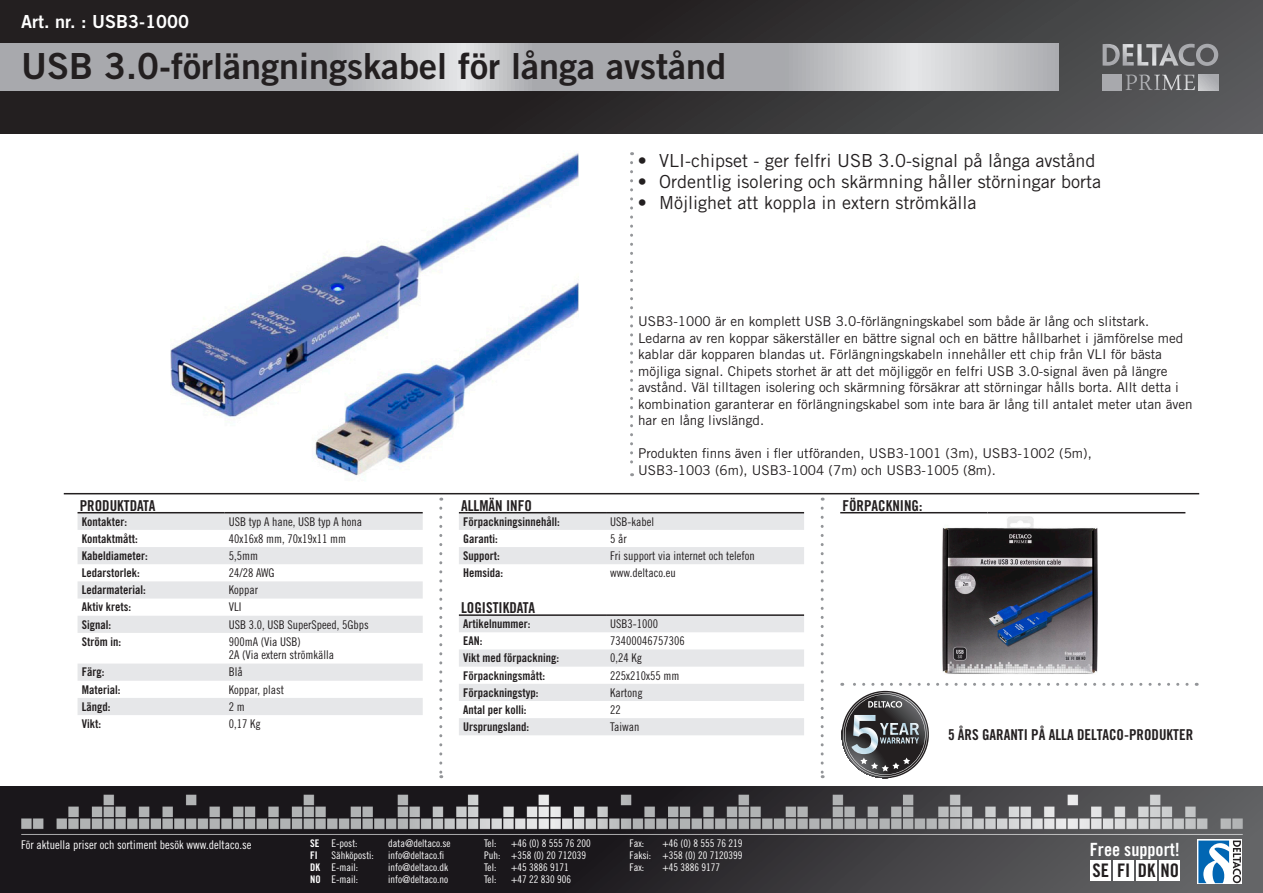
<style>
.page{position:relative;width:1263px;height:893px;background:#fff}
.page>*{position:absolute;margin:0;border:0;box-sizing:border-box;transform-origin:0 0}
.brödtext{font:36px "Trade Gothic LT Std Bd 2";color:#231f20}
.t1{font:18.6px "Trade Gothic LT Std Bd Cn 20";color:#231f20}
.t2{font:18.15px "Trade Gothic LT Std Bd Cn 20";color:#fff}
.t3{font:18px "Trade Gothic LT Std";color:#231f20}
.t4{font:18px "Trade Gothic LT Std Bd 2";color:#fff}
.t5{font:15px "Trade Gothic LT Std Bd Cn 20";color:#231f20}
.t6{font:13.5px/16.5px "Trade Gothic LT Std";color:#231f20}
.t7{font:12px "Trade Gothic LT Std Cn 18";color:#231f20}
.t8{font:12px "Trade Gothic LT Std Bd Cn 20";color:#231f20}
.t9{font:12px "Trade Gothic LT Std Cn 18";color:#fff}
.t10{font:10.5px "Trade Gothic LT Std Cn 18";color:#fff}
.t11{font:10.5px "Trade Gothic LT Std Bd Cn 20";color:#fff}
.s1{font-family:"Trade Gothic LT Std Bd Cn 20"}
</style>
<div class="page">
<img style="left:0;top:787px;width:1263px;height:106px">
<svg style="left:0;top:0;width:1263px;height:134px;background:#353435"></svg>
<svg style="left:78px;top:513px;width:345px;height:202px"></svg>
<hr style="left:78px;top:512px;width:147px;height:1px;background:#231f20">
<hr style="left:225px;top:512px;width:198px;height:1px;background:#231f20">
<svg style="left:459px;top:513px;width:345px;height:51px"></svg>
<hr style="left:459px;top:512px;width:147px;height:1px;background:#231f20">
<hr style="left:606px;top:512px;width:198px;height:1px;background:#231f20">
<svg style="left:459px;top:616px;width:345px;height:119px"></svg>
<hr style="left:459px;top:614px;width:147px;height:2px;background:#231f20">
<hr style="left:606px;top:614px;width:198px;height:2px;background:#231f20">
<hr style="left:840px;top:512px;width:147px;height:1px;background:#231f20">
<hr style="left:987px;top:512px;width:198px;height:1px;background:#231f20">
<svg style="left:1198px;top:840px;width:44px;height:44px"></svg>
<svg style="left:1198px;top:841px;width:43px;height:42px"></svg>
<svg style="left:1102px;top:44px;width:116px;height:22px;background:#7f8082"></svg>
<div style="left:1102px;top:75px;width:20px;height:15px;background:#a8a9ad"></div>
<svg style="left:1199px;top:75px;width:19px;height:15px"></svg>
<svg style="left:1125px;top:75px;width:70px;height:15px"></svg>
<svg style="left:0;top:44px;width:1059px;height:46px;background:#b6b7ba"></svg>
<hr style="left:64px;top:493px;width:1135px;height:1px;background:#231f20">
<svg style="left:630px;top:163px;width:3px;height:313px"></svg>
<svg style="left:439px;top:508px;width:3px;height:270px"></svg>
<svg style="left:821px;top:508px;width:3px;height:270px"></svg>
<img style="left:942px;top:516px;width:156px;height:158px">
<img style="left:170px;top:153px;width:408px;height:323px">
<svg style="left:840px;top:683px;width:347px;height:96px"></svg>
<div style="left:1091px;top:860px;width:20px;height:21px;background:#fff"></div>
<div style="left:1114px;top:860px;width:20px;height:21px;background:#fff"></div>
<div style="left:1137px;top:860px;width:20px;height:21px;background:#fff"></div>
<div style="left:1160px;top:860px;width:20px;height:21px;background:#fff"></div>
<p class="t4" style="left:21px;top:11px;width:169px">Art. nr. : USB3-1000</p>
<p class="brödtext" style="left:21px;top:44px;width:706px">USB 3.0-förlängningskabel för långa avstånd</p>
<p class="t3" style="left:638px;top:149px;width:459px">• VLI-chipset - ger felfri USB 3.0-signal på långa avstånd</p>
<p class="t3" style="left:638px;top:170px;width:465px">• Ordentlig isolering och skärmning håller störningar borta</p>
<p class="t3" style="left:638px;top:191px;width:340px">• Möjlighet att koppla in extern strömkälla</p>
<p class="t5" style="left:80px;top:496px;width:77px">PRODUKTDATA</p>
<p class="t8" style="left:82px;top:514px;width:47px">Kontakter:</p>
<p class="t7" style="left:229px;top:514px;width:135px">USB typ A hane, USB typ A hona</p>
<p class="t8" style="left:82px;top:531px;width:57px">Kontaktmått:</p>
<p class="t7" style="left:229px;top:531px;width:119px">40x16x8 mm, 70x19x11 mm</p>
<p class="t8" style="left:82px;top:548px;width:67px">Kabeldiameter:</p>
<p class="t7" style="left:229px;top:549px;width:31px">5,5mm</p>
<p class="t8" style="left:82px;top:566px;width:59px">Ledarstorlek:</p>
<p class="t7" style="left:229px;top:566px;width:47px">24/28 AWG</p>
<p class="t8" style="left:82px;top:583px;width:65px">Ledarmaterial:</p>
<p class="t7" style="left:229px;top:583px;width:31px">Koppar</p>
<p class="t8" style="left:82px;top:600px;width:51px">Aktiv krets:</p>
<p class="t7" style="left:229px;top:600px;width:14px">VLI</p>
<p class="t8" style="left:82px;top:617px;width:31px">Signal:</p>
<p class="t7" style="left:229px;top:617px;width:141px">USB 3.0, USB SuperSpeed, 5Gbps</p>
<p class="t8" style="left:82px;top:634px;width:41px">Ström in:</p>
<p class="t7" style="left:229px;top:634px;width:73px">900mA (Via USB)</p>
<p class="t7" style="left:229px;top:648px;width:107px">2A (Via extern strömkälla</p>
<p class="t8" style="left:82px;top:665px;width:24px">Färg:</p>
<p class="t7" style="left:229px;top:665px;width:15px">Blå</p>
<p class="t8" style="left:82px;top:682px;width:40px">Material:</p>
<p class="t7" style="left:229px;top:682px;width:57px">Koppar, plast</p>
<p class="t8" style="left:82px;top:699px;width:30px">Längd:</p>
<p class="t7" style="left:229px;top:699px;width:17px">2 m</p>
<p class="t8" style="left:82px;top:716px;width:21px">Vikt:</p>
<p class="t7" style="left:229px;top:717px;width:33px">0,17 Kg</p>
<p class="t6" style="left:638px;top:313px;width:556px">USB3-1000 är en komplett USB 3.0-förlängningskabel som både är lång och slitstark.<br>Ledarna av ren koppar säkerställer en bättre signal och en bättre hållbarhet i jämförelse med kablar där kopparen blandas ut. Förlängningskabeln innehåller ett chip från VLI för bästa möjliga signal. Chipets storhet är att det möjliggör en felfri USB 3.0-signal även på längre avstånd. Väl tilltagen isolering och skärmning försäkrar att störningar hålls borta. Allt detta i kombination garanterar en förlängningskabel som inte bara är lång till antalet meter utan även har en lång livslängd.</p>
<p class="t6" style="left:638px;top:445px;width:455px">Produkten finns även i fler utföranden, USB3-1001 (3m), USB3-1002 (5m),</p>
<p class="t6" style="left:638px;top:461px;width:359px">USB3-1003 (6m), USB3-1004 (7m) och USB3-1005 (8m).</p>
<p class="t5" style="left:461px;top:496px;width:72px">ALLMÄN INFO</p>
<p class="t8" style="left:463px;top:514px;width:98px">Förpackningsinnehåll:</p>
<p class="t7" style="left:610px;top:514px;width:45px">USB-kabel</p>
<p class="t8" style="left:463px;top:531px;width:36px">Garanti:</p>
<p class="t7" style="left:610px;top:531px;width:18px">5 år</p>
<p class="t8" style="left:463px;top:548px;width:38px">Support:</p>
<p class="t7" style="left:610px;top:549px;width:146px">Fri support via internet och telefon</p>
<p class="t8" style="left:463px;top:566px;width:41px">Hemsida:</p>
<p class="t7" style="left:610px;top:566px;width:67px">www.deltaco.eu</p>
<p class="t5" style="left:461px;top:598px;width:76px">LOGISTIKDATA</p>
<p class="t8" style="left:463px;top:616px;width:69px">Artikelnummer:</p>
<p class="t7" style="left:610px;top:617px;width:49px">USB3-1000</p>
<p class="t8" style="left:463px;top:634px;width:21px">EAN:</p>
<p class="t7" style="left:610px;top:634px;width:76px">73400046757306</p>
<p class="t8" style="left:463px;top:651px;width:97px">Vikt med förpackning:</p>
<p class="t7" style="left:610px;top:651px;width:33px">0,24 Kg</p>
<p class="t8" style="left:463px;top:668px;width:83px">Förpackningsmått:</p>
<p class="t7" style="left:610px;top:668px;width:71px">225x210x55 mm</p>
<p class="t8" style="left:463px;top:685px;width:77px">Förpackningstyp:</p>
<p class="t7" style="left:610px;top:685px;width:34px">Kartong</p>
<p class="t8" style="left:463px;top:702px;width:65px">Antal per kolli:</p>
<p class="t7" style="left:610px;top:702px;width:12px">22</p>
<p class="t8" style="left:463px;top:719px;width:67px">Ursprungsland:</p>
<p class="t7" style="left:610px;top:720px;width:31px">Taiwan</p>
<p class="t5" style="left:842px;top:496px;width:81px">FÖRPACKNING:</p>
<p class="t5" style="left:948px;top:725px;width:247px">5 ÅRS GARANTI PÅ ALLA DELTACO-PRODUKTER</p>
<p class="t9" style="left:21px;top:837px;width:232px">För aktuella priser och sortiment besök www.deltaco.se</p>
<p class="t10" style="left:310px;top:837px;width:49px"><span class="s1">SE</span> E-post:</p>
<p class="t10" style="left:388px;top:837px;width:64px">data@deltaco.se</p>
<p class="t10" style="left:484px;top:837px;width:14px">Tel:</p>
<p class="t10" style="left:511px;top:837px;width:81px">+46 (0) 8 555 76 200</p>
<p class="t10" style="left:630px;top:837px;width:16px">Fax:</p>
<p class="t10" style="left:663px;top:837px;width:81px">+46 (0) 8 555 76 219</p>
<p class="t11" style="left:310px;top:849px;width:9px">FI</p>
<p class="t10" style="left:331px;top:849px;width:44px">Sähköposti:</p>
<p class="t10" style="left:388px;top:849px;width:58px">info@deltaco.fi</p>
<p class="t10" style="left:484px;top:849px;width:104px">Puh: +358 (0) 20 712039</p>
<p class="t10" style="left:630px;top:849px;width:114px">Faksi: +358 (0) 20 7120399</p>
<p class="t10" style="left:310px;top:861px;width:50px"><span class="s1">DK</span> E-mail:</p>
<p class="t10" style="left:388px;top:861px;width:62px">info@deltaco.dk</p>
<p class="t10" style="left:484px;top:861px;width:14px">Tel:</p>
<p class="t10" style="left:511px;top:861px;width:59px">+45 3886 9171</p>
<p class="t10" style="left:630px;top:861px;width:16px">Fax:</p>
<p class="t10" style="left:663px;top:861px;width:59px">+45 3886 9177</p>
<p class="t10" style="left:310px;top:873px;width:50px"><span class="s1">NO</span> E-mail:</p>
<p class="t10" style="left:388px;top:873px;width:62px">info@deltaco.no</p>
<p class="t10" style="left:484px;top:873px;width:14px">Tel:</p>
<p class="t10" style="left:511px;top:873px;width:61px">+47 22 830 906</p>
<h3 class="t2" style="left:1090px;top:839px;width:92px">Free support!</h3>
<h2 class="t1" style="left:1092px;top:859px;width:88px">SE FI DK NO</h2>
</div>
